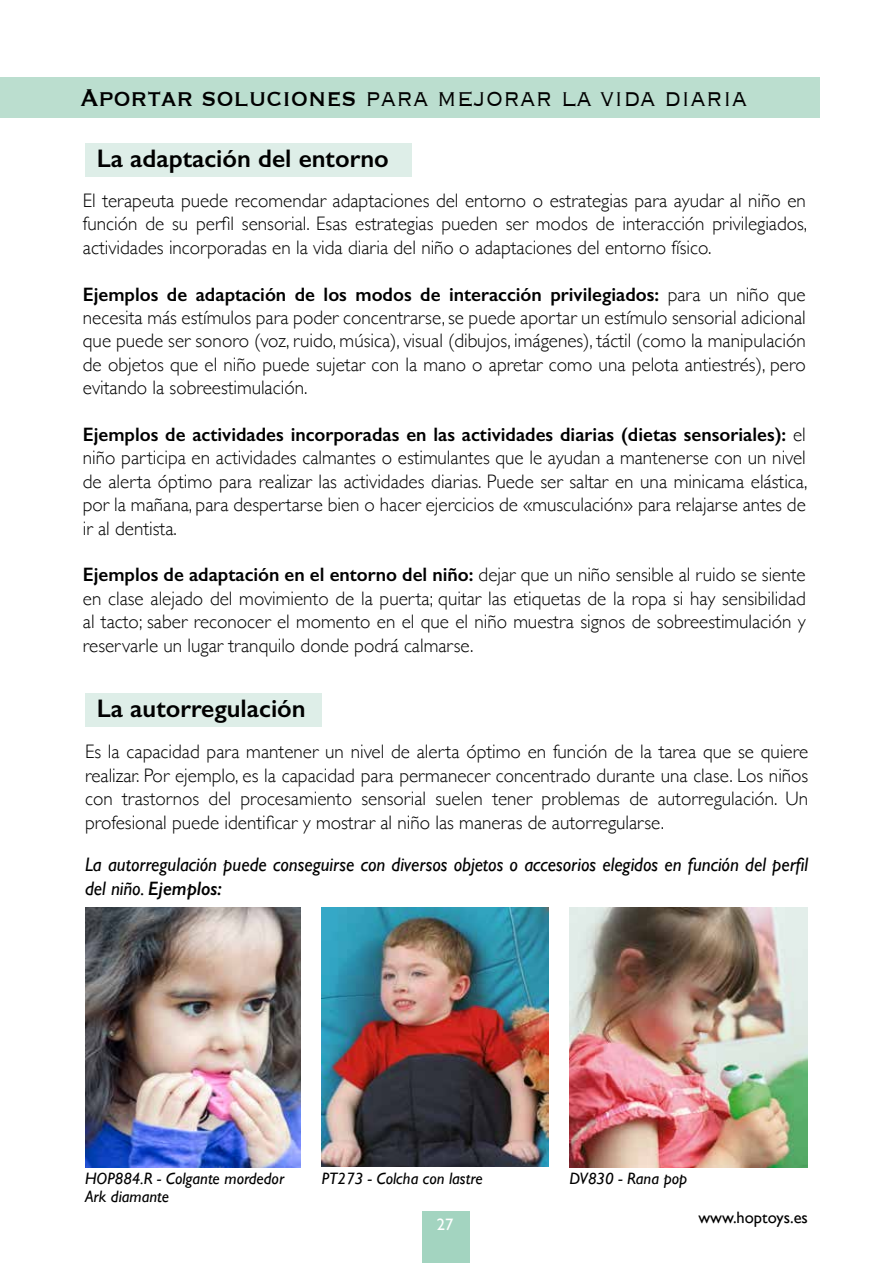
<style>
.page{position:relative;width:893px;height:1263px;background:#fff}
.page>*{position:absolute;margin:0;border:0;box-sizing:border-box;transform-origin:0 0}
.t1{font:300 31.5px "Copperplate";color:#000;scale:.88 1}
.t2{font:600 25.5px "Gill Sans";color:#000}
.t3{font:300 19.5px/23.4px "Gill Sans";color:#000;text-align:justify}
.t4{font:italic 19.5px/23.4px "Gill Sans";color:#000}
.t5{font:italic 16.5px "Gill Sans";color:#000}
.t6{font:16.5px "Gill Sans";color:#000}
.t7{font:16.5px "Gill Sans";color:#fff}
.s1{font-weight:400}
.s2{font-weight:600}
</style>
<div class="page">
<img style="left:85px;top:908px;width:215px;height:259px">
<img style="left:322px;top:908px;width:226px;height:259px">
<img style="left:570px;top:908px;width:238px;height:259px">
<div style="left:0;top:78px;width:820px;height:40px;background:#bbdecf"></div>
<div style="left:85px;top:143px;width:326px;height:34px;background:#deeee8"></div>
<div style="left:85px;top:693px;width:237px;height:34px;background:#deeee8"></div>
<div style="left:422px;top:1212px;width:47px;height:51px;background:#a3d4c0"></div>
<h1 class="t1" style="left:80px;top:77px;width:759px"><span class="s1">Aportar soluciones</span> para mejorar la vida diaria</h1>
<h2 class="t2" style="left:97px;top:143px;width:293px">La adaptación del entorno</h2>
<p class="t3" style="left:83px;top:188px;width:726px">El terapeuta puede recomendar adaptaciones del entorno o estrategias para ayudar al niño en función de su perfil sensorial. Esas estrategias pueden ser modos de interacción privilegiados, actividades incorporadas en la vida diaria del niño o adaptaciones del entorno físico.</p>
<p class="t3" style="left:83px;top:282px;width:724px"><span class="s2">Ejemplos de adaptación de los modos de interacción privilegiados:</span> para un niño que necesita más estímulos para poder concentrarse, se puede aportar un estímulo sensorial adicional que puede ser sonoro (voz, ruido, música), visual (dibujos, imágenes), táctil (como la manipulación de objetos que el niño puede sujetar con la mano o apretar como una pelota antiestrés), pero evitando la sobreestimulación.</p>
<p class="t3" style="left:83px;top:422px;width:726px"><span class="s2">Ejemplos de actividades incorporadas en las actividades diarias (dietas sensoriales):</span> el niño participa en actividades calmantes o estimulantes que le ayudan a mantenerse con un nivel de alerta óptimo para realizar las actividades diarias. Puede ser saltar en una minicama elástica, por la mañana, para despertarse bien o hacer ejercicios de «musculación» para relajarse antes de ir al dentista.</p>
<p class="t3" style="left:83px;top:562px;width:725px"><span class="s2">Ejemplos de adaptación en el entorno del niño:</span> dejar que un niño sensible al ruido se siente en clase alejado del movimiento de la puerta; quitar las etiquetas de la ropa si hay sensibilidad al tacto; saber reconocer el momento en el que el niño muestra signos de sobreestimulación y reservarle un lugar tranquilo donde podrá calmarse.</p>
<h2 class="t2" style="left:97px;top:692px;width:210px">La autorregulación</h2>
<p class="t3" style="left:85px;top:739px;width:725px">Es la capacidad para mantener un nivel de alerta óptimo en función de la tarea que se quiere realizar. Por ejemplo, es la capacidad para permanecer concentrado durante una clase. Los niños con trastornos del procesamiento sensorial suelen tener problemas de autorregulación. Un profesional puede identificar y mostrar al niño las maneras de autorregularse.</p>
<p class="t4" style="left:85px;top:853px;width:725px">La autorregulación puede conseguirse con diversos objetos o accesorios elegidos en función del perfil del niño. <span class="s2">Ejemplos:</span></p>
<p class="t5" style="left:85px;top:1169px;width:201px">HOP884.R - Colgante mordedor</p>
<p class="t5" style="left:322px;top:1169px;width:162px">PT273 - Colcha con lastre</p>
<p class="t5" style="left:570px;top:1169px;width:119px">DV830 - Rana pop</p>
<p class="t5" style="left:85px;top:1187px;width:86px">Ark diamante</p>
<p class="t7" style="left:437px;top:1215px;width:18px">27</p>
<p class="t6" style="left:698px;top:1208px;width:111px">www.hoptoys.es</p>
</div>
